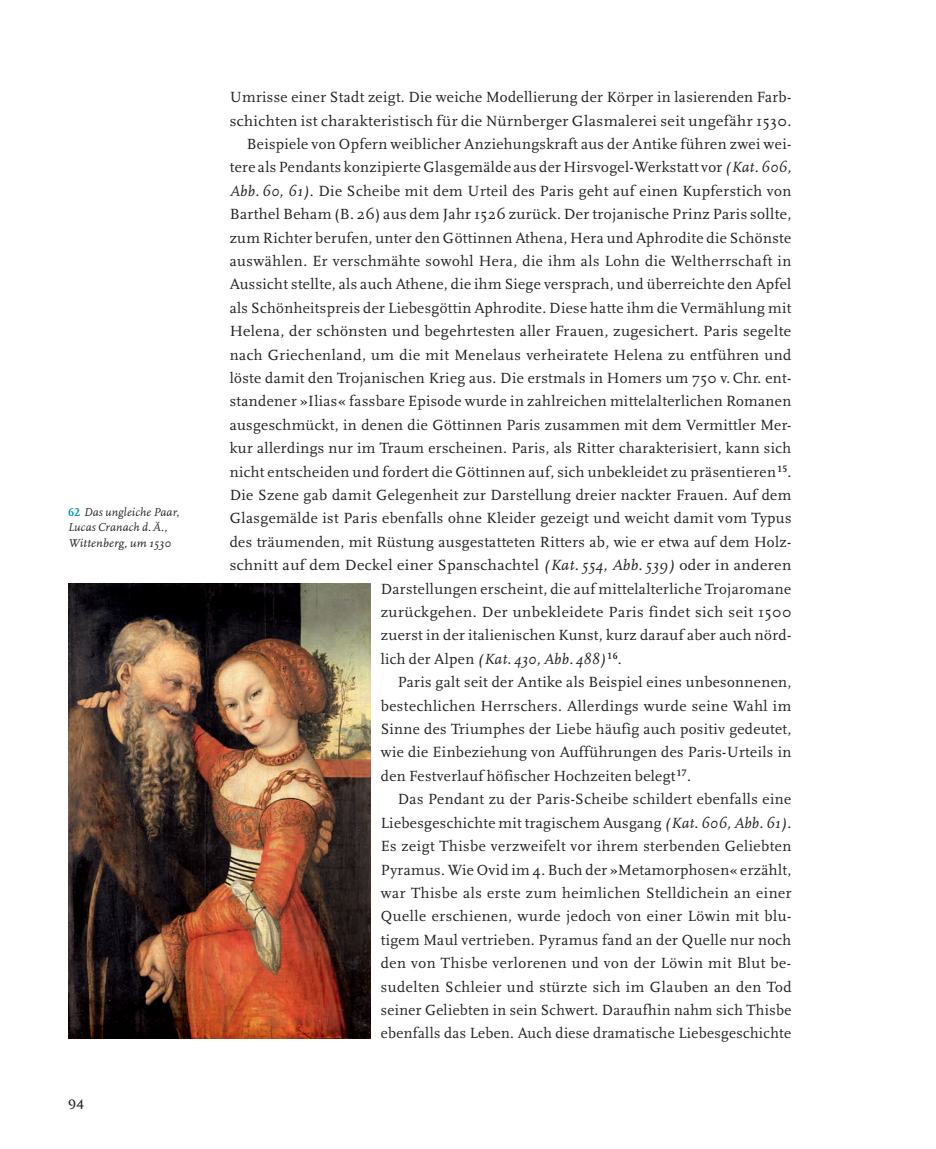
<style>
.page{position:relative;width:936px;height:1149px;background:#fff}
.page>*{position:absolute;margin:0;border:0;box-sizing:border-box;transform-origin:0 0}
.t1{font:16.5px "Scala Caps Expert";color:#231f20}
.t2{font:15.3px "Scala";letter-spacing:.025em;color:#231f20}
.t3{font:15.3px "Scala";letter-spacing:.025em;color:#231f20;scale:1.04 1}
.t4{font:italic 15.3px "Scala";letter-spacing:.025em;color:#231f20}
.t5{font:italic 11.85px/15.5px "Scala";letter-spacing:.02em;color:#231f20}
.s1{font-family:"Scala LF";font-weight:700;font-style:normal;color:#0096b1}
.s2{font-style:italic}
.s3{font-style:normal}
</style>
<div class="page">
<img style="left:68px;top:583px;width:302px;height:454px">
<p class="t5" style="left:68px;top:504px;width:113px"><span class="s1">62</span> Das ungleiche Paar,<br>Lucas Cranach d.Ä.,<br>Wittenberg, um 1530</p>
<p class="t1" style="left:68px;top:1094px;width:18px">94</p>
<p class="t2" style="left:230px;top:89px;width:563px">Umrisse einer Stadt zeigt. Die weiche Modellierung der Körper in lasierenden Farb-</p>
<p class="t3" style="left:230px;top:112px;width:541px">schichten ist charakteristisch für die Nürnberger Glasmalerei seit ungefähr 1530.</p>
<p class="t2" style="left:247px;top:136px;width:546px">Beispiele von Opfern weiblicher Anziehungskraft aus der Antike führen zwei wei-</p>
<p class="t2" style="left:230px;top:159px;width:563px">tere als Pendants konzipierte Glasgemälde aus der Hirsvogel-Werkstatt vor <span class="s2">(Kat. 606,</span></p>
<p class="t2" style="left:230px;top:182px;width:563px"><span class="s2">Abb. 60, 61)</span>. Die Scheibe mit dem Urteil des Paris geht auf einen Kupferstich von</p>
<p class="t2" style="left:230px;top:206px;width:563px">Barthel Beham (B. 26) aus dem Jahr 1526 zurück. Der trojanische Prinz Paris sollte,</p>
<p class="t2" style="left:230px;top:229px;width:563px">zum Richter berufen, unter den Göttinnen Athena, Hera und Aphrodite die Schönste</p>
<p class="t2" style="left:230px;top:252px;width:563px">auswählen. Er verschmähte sowohl Hera, die ihm als Lohn die Weltherrschaft in</p>
<p class="t2" style="left:230px;top:276px;width:563px">Aussicht stellte, als auch Athene, die ihm Siege versprach, und überreichte den Apfel</p>
<p class="t2" style="left:230px;top:299px;width:563px">als Schönheitspreis der Liebesgöttin Aphrodite. Diese hatte ihm die Vermählung mit</p>
<p class="t2" style="left:230px;top:323px;width:563px">Helena, der schönsten und begehrtesten aller Frauen, zugesichert. Paris segelte</p>
<p class="t2" style="left:230px;top:346px;width:563px">nach Griechenland, um die mit Menelaus verheiratete Helena zu entführen und</p>
<p class="t2" style="left:230px;top:369px;width:563px">löste damit den Trojanischen Krieg aus. Die erstmals in Homers um 750 v. Chr. ent-</p>
<p class="t2" style="left:230px;top:393px;width:563px">standener »Ilias« fassbare Episode wurde in zahlreichen mittelalterlichen Romanen</p>
<p class="t2" style="left:230px;top:416px;width:563px">ausgeschmückt, in denen die Göttinnen Paris zusammen mit dem Vermittler Mer-</p>
<p class="t2" style="left:230px;top:440px;width:563px">kur allerdings nur im Traum erscheinen. Paris, als Ritter charakterisiert, kann sich</p>
<p class="t2" style="left:230px;top:463px;width:563px">nicht entscheiden und fordert die Göttinnen auf, sich unbekleidet zu präsentieren<sup>15</sup>.</p>
<p class="t2" style="left:230px;top:486px;width:563px">Die Szene gab damit Gelegenheit zur Darstellung dreier nackter Frauen. Auf dem</p>
<p class="t2" style="left:230px;top:510px;width:563px">Glasgemälde ist Paris ebenfalls ohne Kleider gezeigt und weicht damit vom Typus</p>
<p class="t2" style="left:230px;top:533px;width:563px">des träumenden, mit Rüstung ausgestatteten Ritters ab, wie er etwa auf dem Holz-</p>
<p class="t3" style="left:230px;top:556px;width:541px">schnitt auf dem Deckel einer Spanschachtel <span class="s2">(Kat. 554, Abb. 539)</span> oder in anderen</p>
<p class="t2" style="left:381px;top:580px;width:412px">Darstellungen erscheint, die auf mittelalterliche Trojaromane</p>
<p class="t2" style="left:381px;top:603px;width:412px">zurückgehen. Der unbekleidete Paris findet sich seit 1500</p>
<p class="t2" style="left:381px;top:627px;width:412px">zuerst in der italienischen Kunst, kurz darauf aber auch nörd-</p>
<p class="t4" style="left:381px;top:650px;width:242px"><span class="s3">lich der Alpen</span> (Kat. 430, Abb. 488) <sup>16</sup><span class="s3">.</span></p>
<p class="t2" style="left:398px;top:673px;width:395px">Paris galt seit der Antike als Beispiel eines unbesonnenen,</p>
<p class="t2" style="left:381px;top:697px;width:412px">bestechlichen Herrschers. Allerdings wurde seine Wahl im</p>
<p class="t2" style="left:381px;top:720px;width:412px">Sinne des Triumphes der Liebe häufig auch positiv gedeutet,</p>
<p class="t2" style="left:381px;top:744px;width:412px">wie die Einbeziehung von Aufführungen des Paris-Urteils in</p>
<p class="t2" style="left:381px;top:767px;width:311px">den Festverlauf höfischer Hochzeiten belegt <sup>17</sup>.</p>
<p class="t2" style="left:398px;top:790px;width:395px">Das Pendant zu der Paris-Scheibe schildert ebenfalls eine</p>
<p class="t2" style="left:381px;top:814px;width:412px">Liebesgeschichte mit tragischem Ausgang <span class="s2">(Kat. 606, Abb. 61)</span>.</p>
<p class="t2" style="left:381px;top:837px;width:412px">Es zeigt Thisbe verzweifelt vor ihrem sterbenden Geliebten</p>
<p class="t2" style="left:381px;top:860px;width:412px">Pyramus. Wie Ovid im 4. Buch der »Metamorphosen« erzählt,</p>
<p class="t2" style="left:381px;top:884px;width:412px">war Thisbe als erste zum heimlichen Stelldichein an einer</p>
<p class="t2" style="left:381px;top:907px;width:412px">Quelle erschienen, wurde jedoch von einer Löwin mit blu-</p>
<p class="t2" style="left:381px;top:931px;width:412px">tigem Maul vertrieben. Pyramus fand an der Quelle nur noch</p>
<p class="t2" style="left:381px;top:954px;width:412px">den von Thisbe verlorenen und von der Löwin mit Blut be-</p>
<p class="t2" style="left:381px;top:977px;width:412px">sudelten Schleier und stürzte sich im Glauben an den Tod</p>
<p class="t2" style="left:381px;top:1001px;width:412px">seiner Geliebten in sein Schwert. Daraufhin nahm sich Thisbe</p>
<p class="t2" style="left:381px;top:1024px;width:412px">ebenfalls das Leben. Auch diese dramatische Liebesgeschichte</p>
</div>
